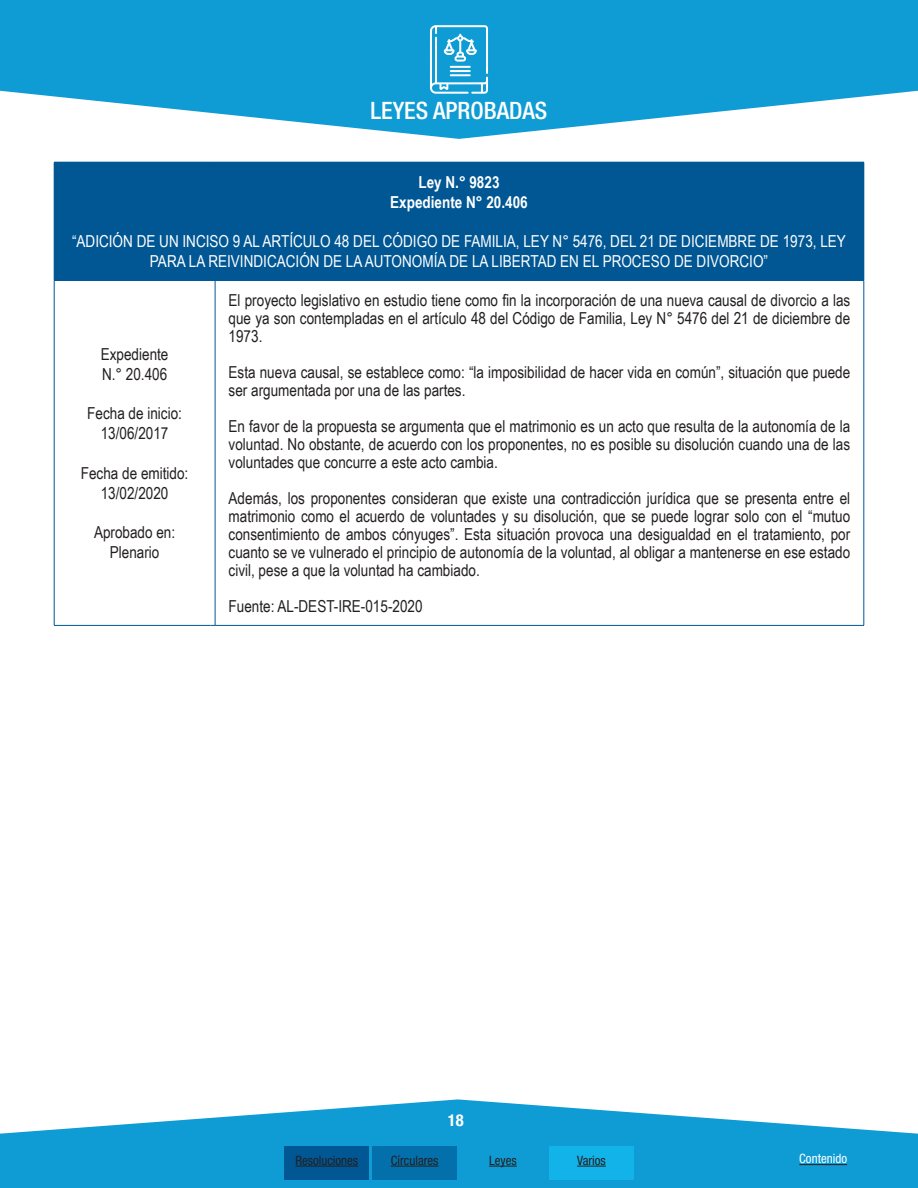
<style>
.page{position:relative;width:918px;height:1188px;background:#fff}
.page>*{position:absolute;margin:0;border:0;box-sizing:border-box;transform-origin:0 0}
.t1{font:500 condensed 24px "Helvetica Neue";color:#fff}
.TEXTO_NORMAL{font:16.5px/18px "Arial Narrow";color:#231f20;text-align:justify}
.TEXTO_NORMAL-2{font:16.5px/19.8px "Arial Narrow";color:#fff;text-align:center}
.TEXTO_NORMAL-3{font:700 16.5px "Arial Narrow";color:#fff}
.t2{font:700 condensed 16.5px "Helvetica Neue";color:#fff}
.t3{font:condensed 12.9px "Helvetica Neue";color:#231f20}
.t4{font:condensed 12.9px "Helvetica Neue";color:#fff}
</style>
<div class="page">
<svg style="left:0;top:0;width:918px;height:139px;fill:#0f9cd4"></svg>
<svg style="left:430px;top:25px;width:58px;height:69px"></svg>
<svg style="left:0;top:1099px;width:918px;height:89px;fill:#0f9cd4"></svg>
<div style="left:284px;top:1146px;width:85px;height:34px;background:#005794"></div>
<div style="left:372px;top:1146px;width:85px;height:34px;background:#0370ab"></div>
<div style="left:461px;top:1146px;width:85px;height:34px;background:#0f9cd4"></div>
<div style="left:549px;top:1146px;width:85px;height:34px;background:#12b3e8"></div>
<hr style="left:799px;top:1164px;width:48px;height:1px;background:#231f20">
<hr style="left:295px;top:1166px;width:63px;height:1px;background:#231f20">
<hr style="left:391px;top:1166px;width:48px;height:1px;background:#231f20">
<svg style="left:489px;top:1166px;width:28px;height:1px"></svg>
<svg style="left:577px;top:1166px;width:29px;height:1px"></svg>
<div style="left:54px;top:162px;width:810px;height:118px;background:#005794"></div>
<hr style="left:864px;top:162px;width:1px;height:118px;background:#005794">
<hr style="left:54px;top:280px;width:157px;height:1px;background:#005794">
<hr style="left:54px;top:281px;width:1px;height:344px;background:#005794">
<hr style="left:215px;top:280px;width:649px;height:1px;background:#005794">
<hr style="left:215px;top:281px;width:1px;height:344px;background:#005794">
<hr style="left:864px;top:281px;width:1px;height:344px;background:#005794">
<hr style="left:54px;top:625px;width:157px;height:1px;background:#005794">
<hr style="left:215px;top:625px;width:649px;height:1px;background:#005794">
<h1 class="t1" style="left:371px;top:96px;width:178px">LEYES APROBADAS</h1>
<p class="TEXTO_NORMAL-3" style="left:418px;top:169px;width:83px">Ley N.° 9823</p>
<p class="TEXTO_NORMAL-3" style="left:390px;top:189px;width:139px">Expediente N° 20.406</p>
<p class="TEXTO_NORMAL-2" style="left:72px;top:231px;width:775px">“ADICIÓN DE UN INCISO 9 AL ARTÍCULO 48 DEL CÓDIGO DE FAMILIA, LEY N° 5476, DEL 21 DE DICIEMBRE DE 1973, LEY<br>PARA LA REIVINDICACIÓN DE LA AUTONOMÍA DE LA LIBERTAD EN EL PROCESO DE DIVORCIO”</p>
<p class="TEXTO_NORMAL" style="left:101px;top:344px;width:69px">Expediente</p>
<p class="TEXTO_NORMAL" style="left:102px;top:364px;width:67px">N.° 20.406</p>
<p class="TEXTO_NORMAL" style="left:87px;top:404px;width:96px">Fecha de inicio:</p>
<p class="TEXTO_NORMAL" style="left:101px;top:424px;width:69px">13/06/2017</p>
<p class="TEXTO_NORMAL" style="left:81px;top:463px;width:109px">Fecha de emitido:</p>
<p class="TEXTO_NORMAL" style="left:101px;top:483px;width:69px">13/02/2020</p>
<p class="TEXTO_NORMAL" style="left:94px;top:523px;width:83px">Aprobado en:</p>
<p class="TEXTO_NORMAL" style="left:110px;top:542px;width:51px">Plenario</p>
<p class="TEXTO_NORMAL" style="left:229px;top:290px;width:623px">El proyecto legislativo en estudio tiene como fin la incorporación de una nueva causal de divorcio a las que ya son contempladas en el artículo 48 del Código de Familia, Ley N° 5476 del 21 de diciembre de 1973.</p>
<p class="TEXTO_NORMAL" style="left:229px;top:362px;width:623px">Esta nueva causal, se establece como: “la imposibilidad de hacer vida en común”, situación que puede ser argumentada por una de las partes.</p>
<p class="TEXTO_NORMAL" style="left:229px;top:416px;width:623px">En favor de la propuesta se argumenta que el matrimonio es un acto que resulta de la autonomía de la voluntad. No obstante, de acuerdo con los proponentes, no es posible su disolución cuando una de las voluntades que concurre a este acto cambia.</p>
<p class="TEXTO_NORMAL" style="left:229px;top:488px;width:623px">Además, los proponentes consideran que existe una contradicción jurídica que se presenta entre el matrimonio como el acuerdo de voluntades y su disolución, que se puede lograr solo con el “mutuo consentimiento de ambos cónyuges”. Esta situación provoca una desigualdad en el tratamiento, por cuanto se ve vulnerado el principio de autonomía de la voluntad, al obligar a mantenerse en ese estado civil, pese a que la voluntad ha cambiado.</p>
<p class="TEXTO_NORMAL" style="left:229px;top:596px;width:196px">Fuente: AL-DEST-IRE-015-2020</p>
<p class="t2" style="left:448px;top:1107px;width:17px">18</p>
<p class="t3" style="left:295px;top:1153px;width:64px">Resoluciones</p>
<p class="t3" style="left:391px;top:1153px;width:49px">Círculares</p>
<p class="t3" style="left:489px;top:1153px;width:29px">Leyes</p>
<p class="t3" style="left:577px;top:1153px;width:30px">Varios</p>
<p class="t4" style="left:799px;top:1151px;width:49px">Contenido</p>
</div>
